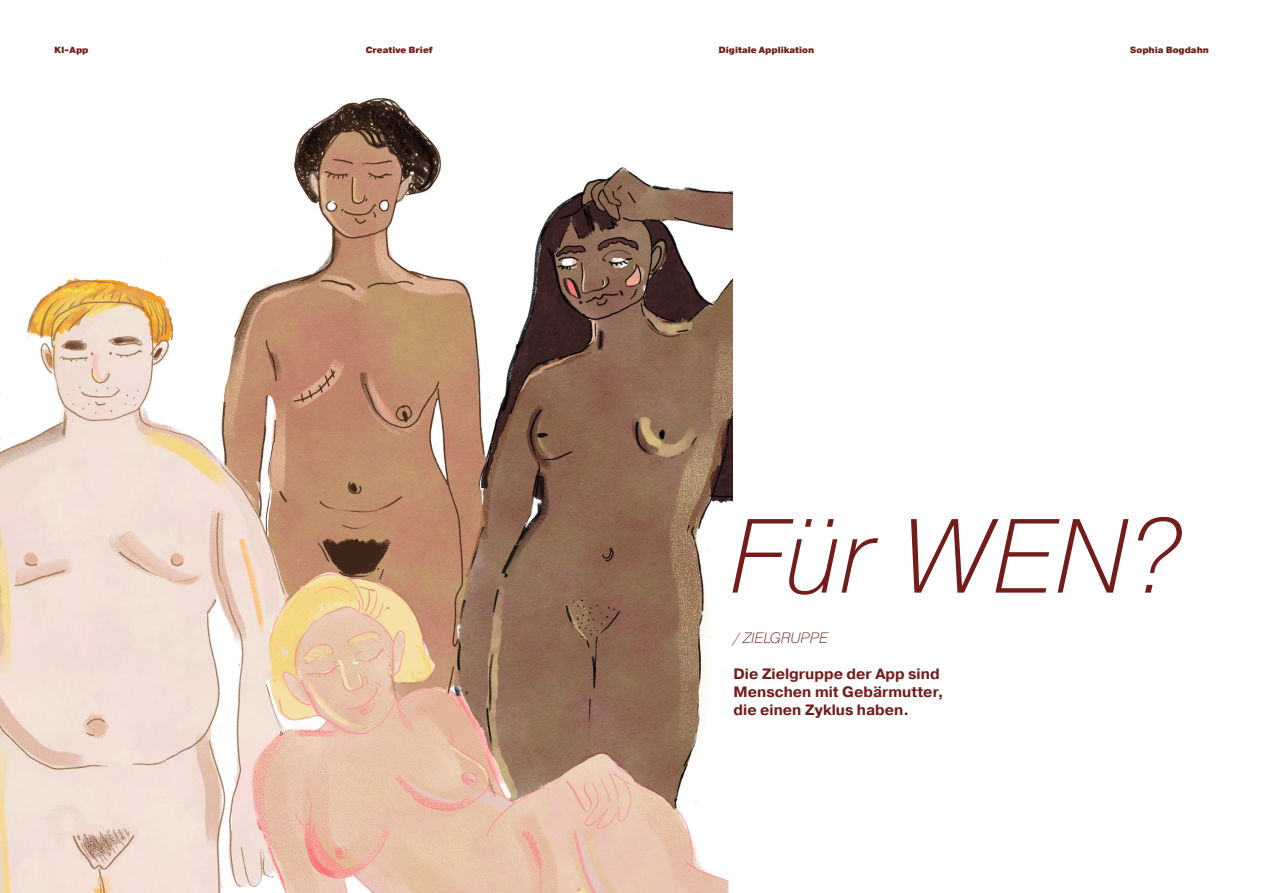
<style>
.page{position:relative;width:1263px;height:893px;background:#fff}
.page>*{position:absolute;margin:0;border:0;box-sizing:border-box;transform-origin:0 0}
.t1{font:italic 200 105px "Pragmatica";color:#721d19}
.t2{font:700 15px/18px "Pragmatica";color:#721d19}
.t3{font:italic 200 15px "Pragmatica";color:#721d19}
.t4{font:900 9px "Pragmatica";color:#721d19}
</style>
<div class="page">
<img style="left:0;top:98px;width:732px;height:795px">
<p class="t4" style="left:54px;top:44px;width:36px">KI-App</p>
<p class="t4" style="left:366px;top:44px;width:69px">Creative Brief</p>
<p class="t4" style="left:719px;top:44px;width:97px">Digitale Applikation</p>
<p class="t4" style="left:1130px;top:44px;width:80px">Sophia Bogdahn</p>
<p class="t1" style="left:729px;top:489px;width:454px">Für WEN?</p>
<p class="t3" style="left:733px;top:628px;width:96px">/ ZIELGRUPPE</p>
<p class="t2" style="left:733px;top:665px;width:211px">Die Zielgruppe der App sind<br>Menschen mit Gebärmutter,</p>
<p class="t2" style="left:733px;top:701px;width:177px">die einen Zyklus haben.</p>
</div>
